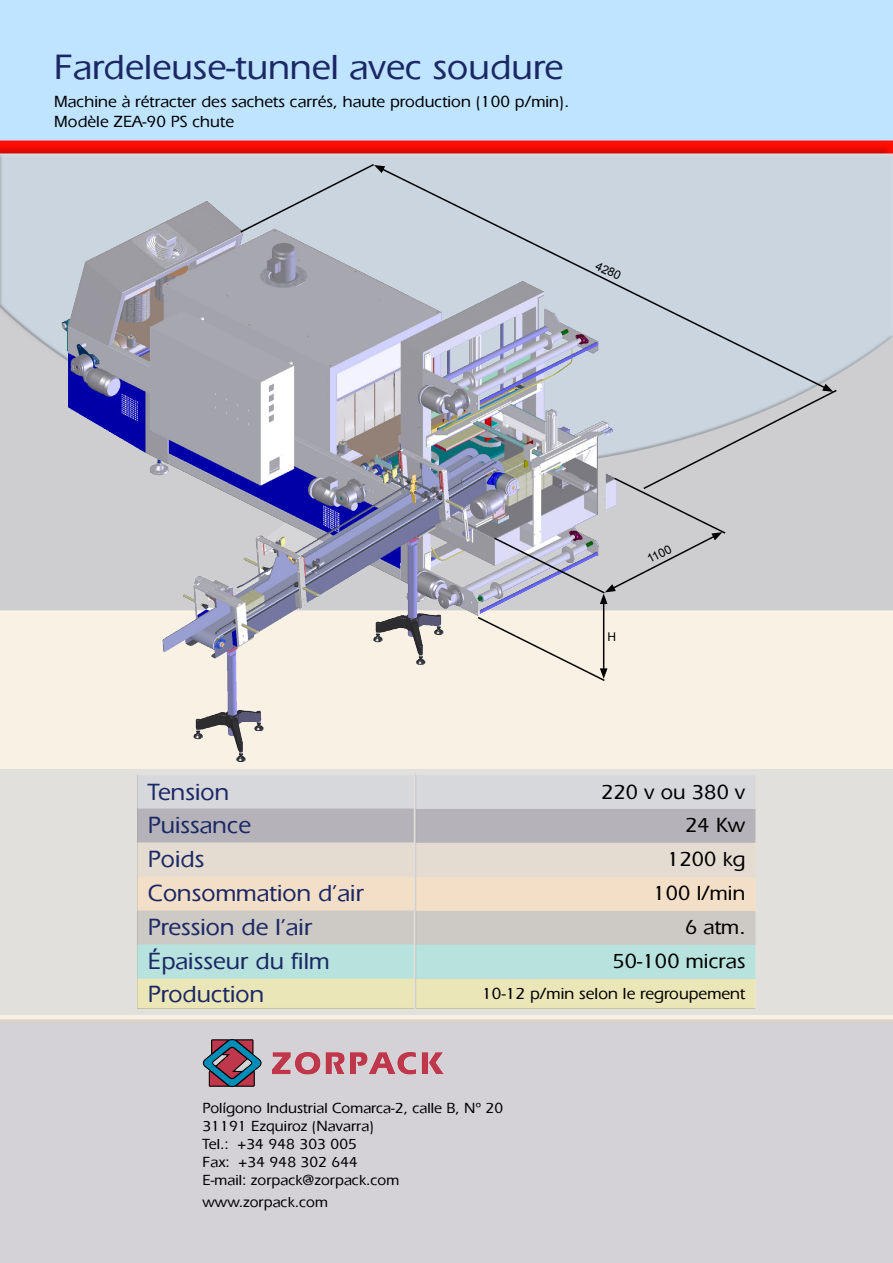
<style>
.page{position:relative;width:893px;height:1263px;background:#fff}
.page>*{position:absolute;margin:0;border:0;box-sizing:border-box;transform-origin:0 0}
.t1{font:700 36px "Erie Light";color:#1b2864}
.t2{font:700 24px/33.6px "Erie Light";color:#1b2864}
.t3{font:700 21px/33.8px "Erie Light";color:#000;text-align:right}
.t4{font:700 16.5px/19.8px "Erie Light";color:#000}
.t5{font:700 15px/18px "Erie Light";color:#000}
.t6{font:12px "Arial";color:#000}
</style>
<div class="page">
<img style="left:0;top:0;width:893px;height:1263px">
<img style="left:58px;top:198px;width:561px;height:566px">
<svg style="left:379px;top:167px;width:449px;height:223px;background:#c4cdd9"></svg>
<div style="left:239px;top:163px;width:146px;height:71px;background:#cad5e0"></div>
<hr style="left:603px;top:602px;width:1px;height:69px;background:#000">
<svg style="left:492px;top:384px;width:346px;height:220px;background:#c3c5cb"></svg>
<div style="left:476px;top:615px;width:131px;height:67px;background:#faf1e5"></div>
<img style="left:202px;top:1038px;width:243px;height:49px">
<h1 class="t1" style="left:54px;top:46px;width:511px">Fardeleuse-tunnel avec soudure</h1>
<p class="t4" style="left:54px;top:92px;width:517px">Machine à rétracter des sachets carrés, haute production (100 p/min).<br>Modèle ZEA-90 PS chute</p>
<p class="t6" style="left:600px;top:258px;width:28px;rotate:26deg">4280</p>
<p class="t6" style="left:608px;top:628px;width:10px">H</p>
<p class="t6" style="left:644px;top:553px;width:27px;rotate:-27deg">1100</p>
<h2 class="t2" style="left:148px;top:775px;width:217px">Tension<br>Puissance<br>Poids<br>Consommation d’air<br>Pression de l’air<br>Épaisseur du film<br>Production</h2>
<h3 class="t3" style="left:601px;top:775px;width:146px">220 v ou 380 v<br>24 Kw<br>1200 kg<br>100 l/min<br>6 atm.<br>50-100 micras</h3>
<p class="t4" style="left:482px;top:983px;width:265px">10-12 p/min selon le regroupement</p>
<p class="t5" style="left:202px;top:1099px;width:302px">Polígono Industrial Comarca-2, calle B, Nº 20<br>31191 Ezquiroz (Navarra)<br>Tel.: +34 948 303 005<br>Fax: +34 948 302 644<br>E-mail: zorpack@zorpack.com</p>
<p class="t5" style="left:202px;top:1193px;width:127px">www.zorpack.com</p>
</div>
